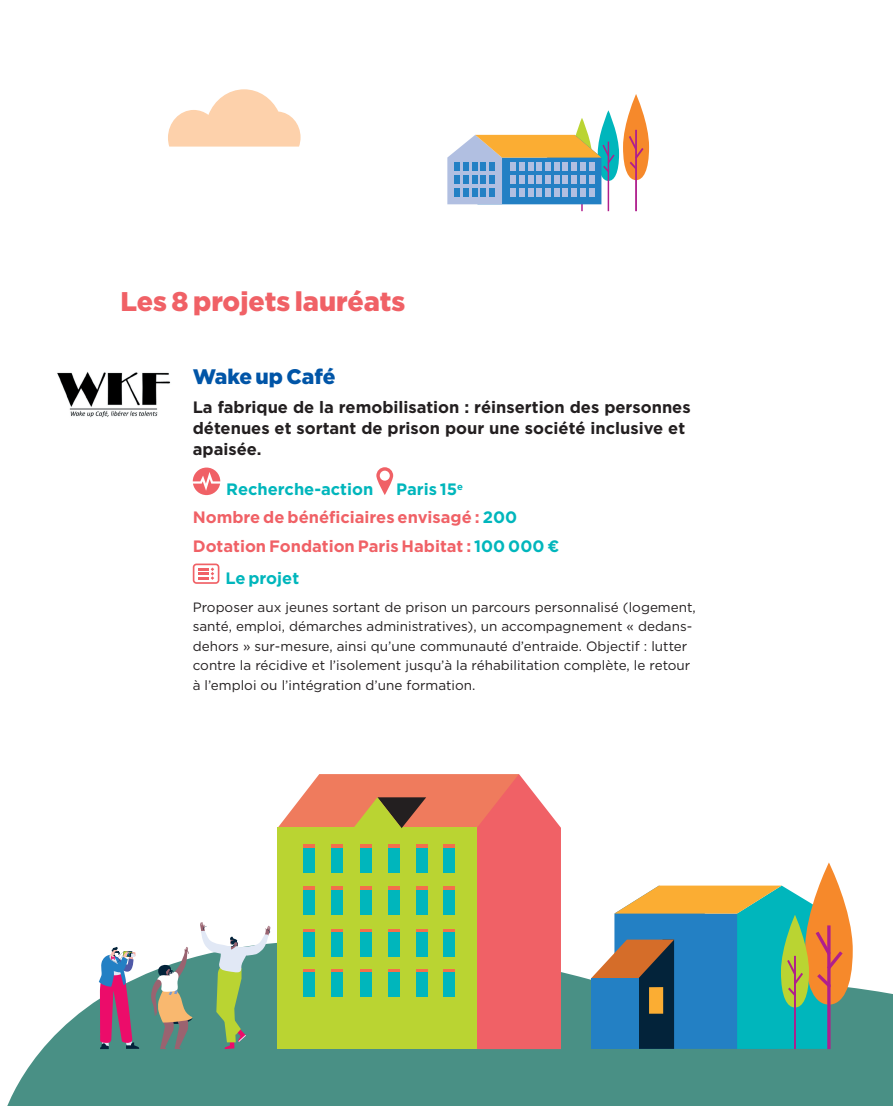
<style>
.page{position:relative;width:893px;height:1106px;background:#fff}
.page>*{position:absolute;margin:0;border:0;box-sizing:border-box;transform-origin:0 0}
.t1{font:900 27px "Gotham";color:#f06166}
.t2{font:900 21px "Gotham";color:#0155a7}
.t3{font:700 16.5px/21px "Gotham";color:#231f20}
.t4{font:700 16.5px/28.3px "Gotham";color:#f06166}
.t5{font:700 16.5px "Gotham";color:#00b6bc}
.t6{font:13.5px/19.5px "Gotham";color:#231f20}
.s1{color:#00b6bc}
</style>
<div class="page">
<hr style="left:635px;top:130px;width:2px;height:81px;background:#b01f8d">
<hr style="left:608px;top:142px;width:1px;height:69px;background:#b01f8d">
<hr style="left:581px;top:149px;width:2px;height:62px;background:#b01f8d">
<svg style="left:447px;top:94px;width:202px;height:110px"></svg>
<div style="left:454px;top:162px;width:6px;height:9px;background:#2380c4"></div>
<div style="left:463px;top:162px;width:6px;height:9px;background:#2380c4"></div>
<div style="left:472px;top:162px;width:6px;height:9px;background:#2380c4"></div>
<div style="left:480px;top:162px;width:6px;height:9px;background:#2380c4"></div>
<div style="left:489px;top:162px;width:6px;height:9px;background:#2380c4"></div>
<div style="left:454px;top:175px;width:6px;height:9px;background:#2380c4"></div>
<div style="left:463px;top:175px;width:6px;height:9px;background:#2380c4"></div>
<div style="left:472px;top:175px;width:6px;height:9px;background:#2380c4"></div>
<div style="left:480px;top:175px;width:6px;height:9px;background:#2380c4"></div>
<div style="left:489px;top:175px;width:6px;height:9px;background:#2380c4"></div>
<div style="left:454px;top:188px;width:6px;height:9px;background:#2380c4"></div>
<div style="left:463px;top:188px;width:6px;height:9px;background:#2380c4"></div>
<div style="left:472px;top:188px;width:6px;height:9px;background:#2380c4"></div>
<div style="left:480px;top:188px;width:6px;height:9px;background:#2380c4"></div>
<div style="left:489px;top:188px;width:6px;height:9px;background:#2380c4"></div>
<div style="left:510px;top:162px;width:6px;height:9px;background:#b1bfe1"></div>
<div style="left:519px;top:162px;width:6px;height:9px;background:#b1bfe1"></div>
<div style="left:528px;top:162px;width:5px;height:9px;background:#b1bfe1"></div>
<div style="left:536px;top:162px;width:6px;height:9px;background:#b1bfe1"></div>
<div style="left:510px;top:175px;width:6px;height:9px;background:#b1bfe1"></div>
<div style="left:519px;top:175px;width:6px;height:9px;background:#b1bfe1"></div>
<div style="left:528px;top:175px;width:5px;height:9px;background:#b1bfe1"></div>
<div style="left:536px;top:175px;width:6px;height:9px;background:#b1bfe1"></div>
<div style="left:510px;top:188px;width:6px;height:9px;background:#b1bfe1"></div>
<div style="left:519px;top:188px;width:6px;height:9px;background:#b1bfe1"></div>
<div style="left:528px;top:188px;width:5px;height:9px;background:#b1bfe1"></div>
<div style="left:536px;top:188px;width:6px;height:9px;background:#b1bfe1"></div>
<div style="left:545px;top:162px;width:6px;height:9px;background:#b1bfe1"></div>
<div style="left:554px;top:162px;width:6px;height:9px;background:#b1bfe1"></div>
<div style="left:563px;top:162px;width:5px;height:9px;background:#b1bfe1"></div>
<div style="left:571px;top:162px;width:6px;height:9px;background:#b1bfe1"></div>
<div style="left:545px;top:175px;width:6px;height:9px;background:#b1bfe1"></div>
<div style="left:554px;top:175px;width:6px;height:9px;background:#b1bfe1"></div>
<div style="left:563px;top:175px;width:5px;height:9px;background:#b1bfe1"></div>
<div style="left:571px;top:175px;width:6px;height:9px;background:#b1bfe1"></div>
<div style="left:545px;top:188px;width:6px;height:9px;background:#b1bfe1"></div>
<div style="left:554px;top:188px;width:6px;height:9px;background:#b1bfe1"></div>
<div style="left:563px;top:188px;width:5px;height:9px;background:#b1bfe1"></div>
<div style="left:571px;top:188px;width:6px;height:9px;background:#b1bfe1"></div>
<div style="left:580px;top:162px;width:6px;height:9px;background:#b1bfe1"></div>
<div style="left:589px;top:162px;width:6px;height:9px;background:#b1bfe1"></div>
<div style="left:580px;top:175px;width:6px;height:9px;background:#b1bfe1"></div>
<div style="left:589px;top:175px;width:6px;height:9px;background:#b1bfe1"></div>
<div style="left:580px;top:188px;width:6px;height:9px;background:#b1bfe1"></div>
<div style="left:589px;top:188px;width:6px;height:9px;background:#b1bfe1"></div>
<svg style="left:7px;top:828px;width:886px;height:278px"></svg>
<svg style="left:151px;top:946px;width:42px;height:103px"></svg>
<svg style="left:99px;top:946px;width:40px;height:103px;background:#9e6c96"></svg>
<svg style="left:199px;top:922px;width:72px;height:127px"></svg>
<hr style="left:827px;top:925px;width:3px;height:124px;background:#b01f8d">
<hr style="left:794px;top:955px;width:2px;height:94px;background:#b01f8d">
<svg style="left:591px;top:862px;width:262px;height:186px"></svg>
<svg style="left:278px;top:774px;width:283px;height:275px;background:#cfa54e"></svg>
<div style="left:304px;top:844px;width:11px;height:24px;background:#f36f4b"></div>
<div style="left:332px;top:844px;width:11px;height:24px;background:#f36f4b"></div>
<div style="left:360px;top:844px;width:11px;height:24px;background:#f36f4b"></div>
<div style="left:388px;top:844px;width:11px;height:24px;background:#f36f4b"></div>
<div style="left:416px;top:844px;width:11px;height:24px;background:#f36f4b"></div>
<div style="left:304px;top:886px;width:11px;height:25px;background:#f36f4b"></div>
<div style="left:332px;top:886px;width:11px;height:25px;background:#f36f4b"></div>
<div style="left:360px;top:886px;width:11px;height:25px;background:#f36f4b"></div>
<div style="left:388px;top:886px;width:11px;height:25px;background:#f36f4b"></div>
<div style="left:416px;top:886px;width:11px;height:25px;background:#f36f4b"></div>
<div style="left:304px;top:929px;width:11px;height:24px;background:#f36f4b"></div>
<div style="left:332px;top:929px;width:11px;height:24px;background:#f36f4b"></div>
<div style="left:360px;top:929px;width:11px;height:24px;background:#f36f4b"></div>
<div style="left:388px;top:929px;width:11px;height:24px;background:#f36f4b"></div>
<div style="left:416px;top:929px;width:11px;height:24px;background:#f36f4b"></div>
<div style="left:304px;top:969px;width:11px;height:24px;background:#f36f4b"></div>
<div style="left:332px;top:969px;width:11px;height:24px;background:#f36f4b"></div>
<div style="left:360px;top:969px;width:11px;height:24px;background:#f36f4b"></div>
<div style="left:388px;top:969px;width:11px;height:24px;background:#f36f4b"></div>
<div style="left:416px;top:969px;width:11px;height:24px;background:#f36f4b"></div>
<div style="left:444px;top:844px;width:11px;height:24px;background:#f36f4b"></div>
<div style="left:444px;top:886px;width:11px;height:25px;background:#f36f4b"></div>
<div style="left:444px;top:929px;width:11px;height:24px;background:#f36f4b"></div>
<div style="left:444px;top:969px;width:11px;height:24px;background:#f36f4b"></div>
<div style="left:304px;top:848px;width:11px;height:24px;background:#00b6bc"></div>
<div style="left:332px;top:848px;width:11px;height:24px;background:#00b6bc"></div>
<div style="left:360px;top:848px;width:11px;height:24px;background:#00b6bc"></div>
<div style="left:388px;top:848px;width:11px;height:24px;background:#00b6bc"></div>
<div style="left:416px;top:848px;width:11px;height:24px;background:#00b6bc"></div>
<div style="left:304px;top:890px;width:11px;height:24px;background:#00b6bc"></div>
<div style="left:332px;top:890px;width:11px;height:24px;background:#00b6bc"></div>
<div style="left:360px;top:890px;width:11px;height:24px;background:#00b6bc"></div>
<div style="left:388px;top:890px;width:11px;height:24px;background:#00b6bc"></div>
<div style="left:416px;top:890px;width:11px;height:24px;background:#00b6bc"></div>
<div style="left:304px;top:932px;width:11px;height:24px;background:#00b6bc"></div>
<div style="left:332px;top:932px;width:11px;height:24px;background:#00b6bc"></div>
<div style="left:360px;top:932px;width:11px;height:24px;background:#00b6bc"></div>
<div style="left:388px;top:932px;width:11px;height:24px;background:#00b6bc"></div>
<div style="left:416px;top:932px;width:11px;height:24px;background:#00b6bc"></div>
<div style="left:304px;top:972px;width:11px;height:24px;background:#00b6bc"></div>
<div style="left:332px;top:972px;width:11px;height:24px;background:#00b6bc"></div>
<div style="left:360px;top:972px;width:11px;height:24px;background:#00b6bc"></div>
<div style="left:388px;top:972px;width:11px;height:24px;background:#00b6bc"></div>
<div style="left:416px;top:972px;width:11px;height:24px;background:#00b6bc"></div>
<div style="left:444px;top:848px;width:11px;height:24px;background:#00b6bc"></div>
<div style="left:444px;top:890px;width:11px;height:24px;background:#00b6bc"></div>
<div style="left:444px;top:932px;width:11px;height:24px;background:#00b6bc"></div>
<div style="left:444px;top:972px;width:11px;height:24px;background:#00b6bc"></div>
<svg style="left:168px;top:89px;width:133px;height:58px"></svg>
<svg style="left:193px;top:467px;width:27px;height:28px"></svg>
<svg style="left:376px;top:467px;width:17px;height:28px"></svg>
<svg style="left:193px;top:563px;width:26px;height:21px"></svg>
<img style="left:57px;top:372px;width:114px;height:46px">
<h1 class="t1" style="left:120px;top:283px;width:286px">Les 8 projets lauréats</h1>
<h2 class="t2" style="left:193px;top:362px;width:144px">Wake up Café</h2>
<p class="t3" style="left:193px;top:396px;width:499px">La fabrique de la remobilisation : réinsertion des personnes détenues et sortant de prison pour une société inclusive et apaisée.</p>
<p class="t5" style="left:226px;top:480px;width:149px">Recherche-action</p>
<p class="t4" style="left:193px;top:474px;width:368px;text-indent:203px"><span class="s1">Paris 15</span><sup>e<br></sup>Nombre de bénéficiaires envisagé : <span class="s1">200<br></span>Dotation Fondation Paris Habitat : <span class="s1">100 000 ¤</span></p>
<p class="t5" style="left:225px;top:568px;width:75px">Le projet</p>
<p class="t6" style="left:193px;top:597px;width:505px">Proposer aux jeunes sortant de prison un parcours personnalisé (logement, santé, emploi, démarches administratives), un accompagnement « dedans&shy;dehors » sur-mesure, ainsi qu’une communauté d’entraide. Objectif : lutter contre la récidive et l’isolement jusqu’à la réhabilitation complète, le retour à l’emploi ou l’intégration d’une formation.</p>
</div>
